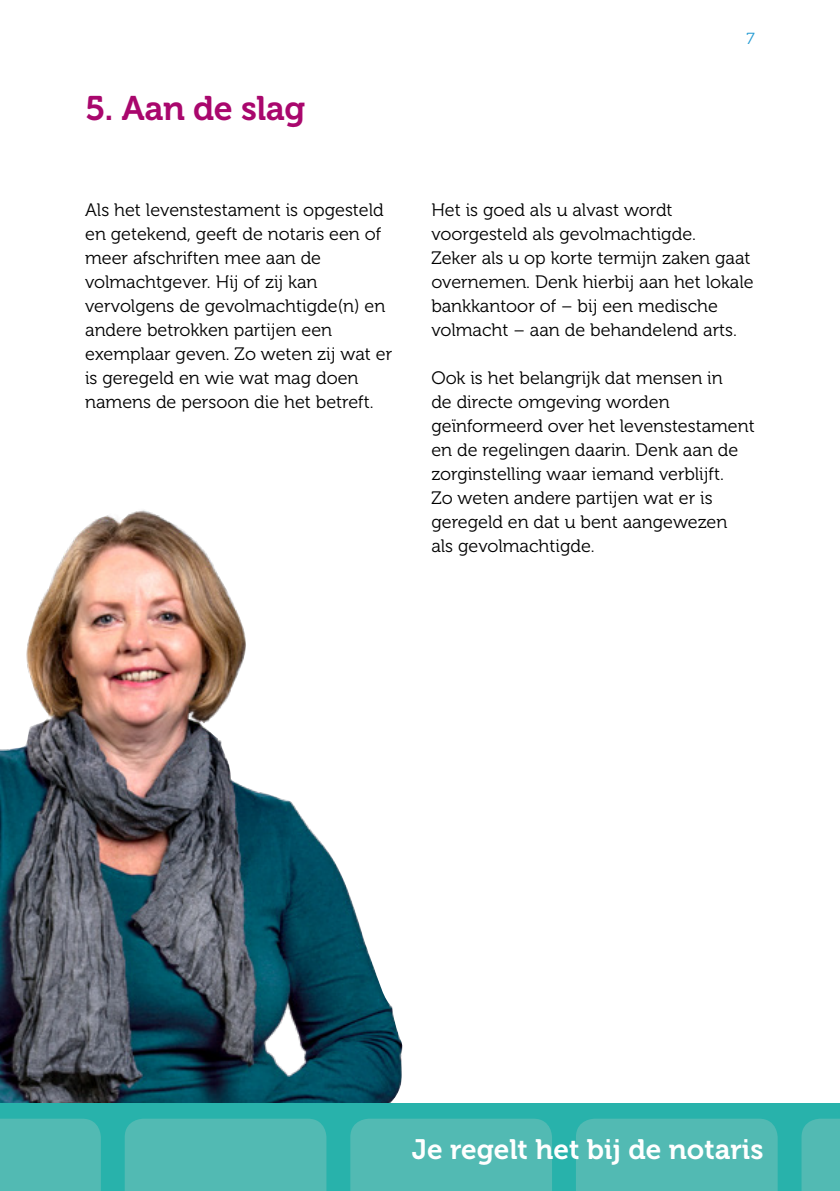
<style>
.page{position:relative;width:840px;height:1191px;background:#fff}
.page>*{position:absolute;margin:0;border:0;box-sizing:border-box;transform-origin:0 0}
.t1{font:34px "Museo 700";letter-spacing:-.02em;color:#a9076d}
.t2{font:28px "Museo 700";color:#fff}
.t3{font:18px/24px "Museo 300";color:#000}
.t4{font:16px "Museo 300";color:#249bd3}
</style>
<div class="page">
<img style="left:0;top:510px;width:402px;height:593px">
<div style="left:0;top:1103px;width:839px;height:88px;background:#28b2ab"></div>
<div style="left:0;top:1118px;width:101px;height:73px;background:#52bab3"></div>
<div style="left:576px;top:1118px;width:201px;height:73px;background:#52bab3"></div>
<div style="left:350px;top:1118px;width:201px;height:73px;background:#52bab3"></div>
<div style="left:125px;top:1118px;width:201px;height:73px;background:#52bab3"></div>
<div style="left:801px;top:1118px;width:38px;height:73px;background:#52bab3"></div>
<h1 class="t1" style="left:85px;top:89px;width:221px">5. Aan de slag</h1>
<p class="t4" style="left:746px;top:30px;width:10px">7</p>
<p class="t3" style="left:85px;top:198px;width:308px">Als het levenstestament is opgesteld en getekend, geeft de notaris een of meer afschriften mee aan de volmachtgever. Hij of zij kan vervolgens de gevolmachtigde(n) en andere betrokken partijen een exemplaar geven. Zo weten zij wat er is geregeld en wie wat mag doen namens de persoon die het betreft.</p>
<p class="t3" style="left:431px;top:198px;width:324px">Het is goed als u alvast wordt voorgesteld als gevolmachtigde.<br>Zeker als u op korte termijn zaken gaat overnemen. Denk hierbij aan het lokale bankkantoor of – bij een medische volmacht – aan de behandelend arts.</p>
<p class="t3" style="left:431px;top:366px;width:325px">Ook is het belangrijk dat mensen in<br>de directe omgeving worden geïnformeerd over het levenstestament en de regelingen daarin. Denk aan de zorginstelling waar iemand verblijft.<br>Zo weten andere partijen wat er is geregeld en dat u bent aangewezen<br>als gevolmachtigde.</p>
<h2 class="t2" style="left:411px;top:1133px;width:353px">Je regelt het bij de notaris</h2>
</div>
